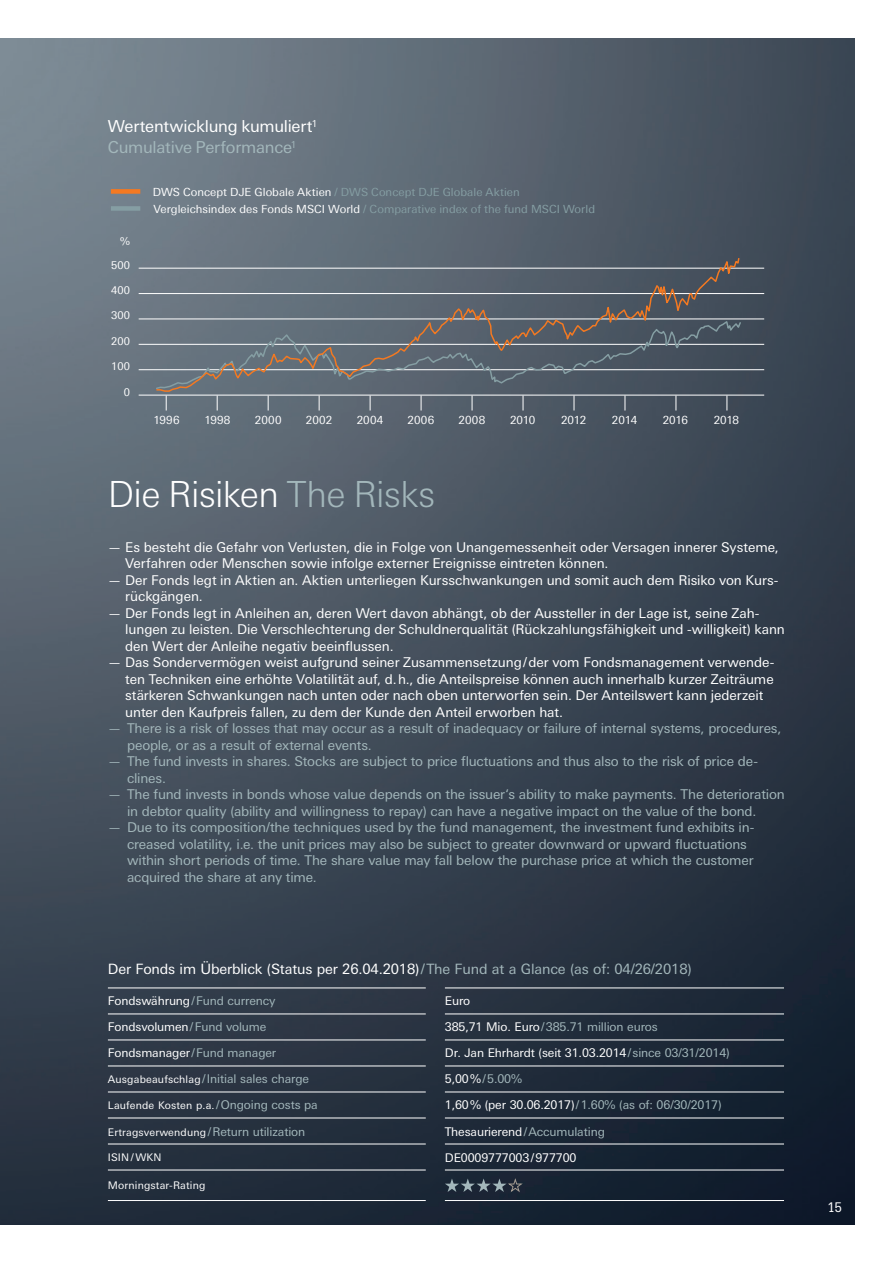
<style>
.page{position:relative;width:893px;height:1263px;background:#fff}
.page>*{position:absolute;margin:0;border:0;box-sizing:border-box;transform-origin:0 0}
.t1{font:300 36px "Univers Next Pro";letter-spacing:-.02em;color:#fff}
.t2{font:16.5px/21px "Univers Next Pro";letter-spacing:-.015em;color:#fff}
.t3{font:14.25px "Univers Next Pro";letter-spacing:-.01em;color:#fff}
.t4{font:13.5px/16.5px "Univers Next Pro";letter-spacing:-.005em;color:#fff}
.t5{font:13.5px/16.5px "Univers Next Pro";letter-spacing:-.015em;color:#a3b7bb}
.t6{font:13.5px "Glypha LT Pro";color:#fff}
.t7{font:12px "Univers Next Pro";letter-spacing:-.01em;color:#a3b7bb}
.t8{font:12px "Univers Next Pro";letter-spacing:-.01em;color:#fff}
.t9{font:11.25px "Univers Deutsche Bank";letter-spacing:.005em;color:#859ea3}
.t10{font:11.25px "Univers Deutsche Bank";color:#fff}
.t11{font:10.8px "Univers Deutsche Bank";color:#fff}
.t12{font:10.65px "Univers Deutsche Bank";color:#fff}
.t13{font:10.5px "Univers Next Pro";letter-spacing:.015em;color:#fff}
.s1{color:#a3b7bb}
.s2{color:#fff}
.s3{font-size:10.5px;color:#fff}
.s4{font-size:12px;color:#a3b7bb}
</style>
<div class="page">
<img style="left:0;top:38px;width:855px;height:1186px">
<hr style="left:108px;top:987px;width:318px;height:1px;background:#fff">
<hr style="left:108px;top:1013px;width:318px;height:1px;background:#fff">
<hr style="left:108px;top:1039px;width:318px;height:1px;background:#fff">
<hr style="left:108px;top:1065px;width:318px;height:1px;background:#fff">
<hr style="left:108px;top:1091px;width:318px;height:1px;background:#fff">
<hr style="left:108px;top:1117px;width:318px;height:1px;background:#fff">
<hr style="left:108px;top:1143px;width:318px;height:1px;background:#fff">
<hr style="left:108px;top:1169px;width:318px;height:1px;background:#fff">
<hr style="left:108px;top:1200px;width:318px;height:1px;background:#fff">
<hr style="left:445px;top:987px;width:339px;height:1px;background:#fff">
<hr style="left:445px;top:1013px;width:339px;height:1px;background:#fff">
<hr style="left:445px;top:1039px;width:339px;height:1px;background:#fff">
<hr style="left:445px;top:1065px;width:339px;height:1px;background:#fff">
<hr style="left:445px;top:1091px;width:339px;height:1px;background:#fff">
<hr style="left:445px;top:1117px;width:339px;height:1px;background:#fff">
<hr style="left:445px;top:1143px;width:339px;height:1px;background:#fff">
<hr style="left:445px;top:1169px;width:339px;height:1px;background:#fff">
<hr style="left:445px;top:1200px;width:339px;height:1px;background:#fff">
<svg style="left:445px;top:1177px;width:78px;height:16px"></svg>
<hr style="left:139px;top:268px;width:625px;height:1px;background:#fff">
<hr style="left:139px;top:319px;width:625px;height:1px;background:#fff">
<hr style="left:139px;top:369px;width:625px;height:1px;background:#fff">
<hr style="left:139px;top:395px;width:625px;height:1px;background:#fff">
<div style="left:111px;top:189px;width:29px;height:5px;background:#f47921"></div>
<div style="left:111px;top:206px;width:29px;height:5px;background:#859ea3"></div>
<svg style="left:166px;top:396px;width:1px;height:14px"></svg>
<svg style="left:217px;top:396px;width:1px;height:14px"></svg>
<svg style="left:268px;top:396px;width:1px;height:14px"></svg>
<svg style="left:319px;top:396px;width:1px;height:14px"></svg>
<svg style="left:370px;top:396px;width:1px;height:14px"></svg>
<svg style="left:421px;top:396px;width:1px;height:14px"></svg>
<svg style="left:472px;top:396px;width:1px;height:14px"></svg>
<svg style="left:523px;top:396px;width:1px;height:14px"></svg>
<svg style="left:574px;top:396px;width:1px;height:14px"></svg>
<svg style="left:625px;top:396px;width:1px;height:14px"></svg>
<svg style="left:727px;top:396px;width:1px;height:14px"></svg>
<hr style="left:139px;top:344px;width:625px;height:1px;background:#fff">
<hr style="left:139px;top:293px;width:625px;height:1px;background:#fff">
<svg style="left:676px;top:396px;width:1px;height:14px"></svg>
<svg style="left:155px;top:256px;width:586px;height:137px;background:#606973"></svg>
<p class="t2" style="left:108px;top:116px;width:211px">Wertentwicklung kumuliert<sup>1<br></sup><span class="s1">Cumulative Performance</span><sup>1</sup></p>
<p class="t9" style="left:153px;top:185px;width:369px"><span class="s2">DWS Concept DJE Globale Aktien</span> / DWS Concept DJE Globale Aktien</p>
<p class="t12" style="left:120px;top:235px;width:11px">%</p>
<p class="t11" style="left:111px;top:259px;width:20px">500</p>
<p class="t11" style="left:111px;top:284px;width:20px">400</p>
<p class="t11" style="left:111px;top:309px;width:20px">300</p>
<p class="t11" style="left:111px;top:335px;width:20px">200</p>
<p class="t11" style="left:111px;top:360px;width:20px">100</p>
<p class="t11" style="left:124px;top:386px;width:8px">0</p>
<p class="t9" style="left:153px;top:202px;width:443px"><span class="s2">Vergleichsindex des Fonds MSCI World</span> / Comparative index of the fund MSCI World</p>
<p class="t10" style="left:153px;top:413px;width:28px">1996</p>
<p class="t10" style="left:204px;top:413px;width:28px">1998</p>
<p class="t10" style="left:255px;top:413px;width:28px">2000</p>
<p class="t10" style="left:306px;top:413px;width:28px">2002</p>
<p class="t10" style="left:357px;top:413px;width:28px">2004</p>
<p class="t10" style="left:408px;top:413px;width:28px">2006</p>
<p class="t10" style="left:459px;top:413px;width:28px">2008</p>
<p class="t10" style="left:510px;top:413px;width:27px">2010</p>
<p class="t10" style="left:561px;top:413px;width:27px">2012</p>
<p class="t10" style="left:612px;top:413px;width:27px">2014</p>
<p class="t10" style="left:663px;top:413px;width:27px">2016</p>
<p class="t10" style="left:714px;top:413px;width:27px">2018</p>
<h1 class="t1" style="left:108px;top:473px;width:329px">Die Risiken <span class="s1">The Risks</span></h1>
<p class="t4" style="left:125px;top:539px;width:655px;text-indent:-17px">— Es besteht die Gefahr von Verlusten, die in Folge von Unangemessenheit oder Versagen innerer Systeme,<br>Verfahren oder Menschen sowie infolge externer Ereignisse eintreten können.</p>
<p class="t4" style="left:125px;top:572px;width:655px;text-indent:-17px">— Der Fonds legt in Aktien an. Aktien unterliegen Kursschwankungen und somit auch dem Risiko von Kurs&shy;rückgängen.</p>
<p class="t4" style="left:125px;top:605px;width:661px;text-indent:-17px">— Der Fonds legt in Anleihen an, deren Wert davon abhängt, ob der Aussteller in der Lage ist, seine Zah&shy;lungen zu leisten. Die Verschlechterung der Schuldnerqualität (Rückzahlungsfähigkeit und -willigkeit) kann den Wert der Anleihe negativ beeinflussen.</p>
<p class="t4" style="left:125px;top:654px;width:651px;text-indent:-17px">— Das Sondervermögen weist aufgrund seiner Zusammensetzung/der vom Fondsmanagement verwende&shy;ten Techniken eine erhöhte Volatilität auf, d.h., die Anteilspreise können auch innerhalb kurzer Zeiträume stärkeren Schwankungen nach unten oder nach oben unterworfen sein. Der Anteilswert kann jederzeit unter den Kaufpreis fallen, zu dem der Kunde den Anteil erworben hat.</p>
<p class="t5" style="left:127px;top:720px;width:656px;text-indent:-19px">— There is a risk of losses that may occur as a result of inadequacy or failure of internal systems, procedures, people, or as a result of external events.</p>
<p class="t5" style="left:127px;top:753px;width:632px;text-indent:-19px">— The fund invests in shares. Stocks are subject to price fluctuations and thus also to the risk of price de&shy;clines.</p>
<p class="t5" style="left:127px;top:786px;width:659px;text-indent:-19px">— The fund invests in bonds whose value depends on the issuer‘s ability to make payments. The deterioration in debtor quality (ability and willingness to repay) can have a negative impact on the value of the bond.</p>
<p class="t5" style="left:127px;top:819px;width:629px;text-indent:-19px">— Due to its composition/the techniques used by the fund management, the investment fund exhibits in&shy;creased volatility, i.e. the unit prices may also be subject to greater downward or upward fluctuations within short periods of time. The share value may fall below the purchase price at which the customer acquired the share at any time.</p>
<p class="t3" style="left:108px;top:961px;width:585px">Der Fonds im Überblick (Status per 26.04.2018)<span class="s1">/The Fund at a Glance (as of: 04/26/2018)</span></p>
<p class="t7" style="left:108px;top:994px;width:169px"><span class="s2">Fondswährung</span>/Fund currency</p>
<p class="t8" style="left:445px;top:994px;width:27px">Euro</p>
<p class="t8" style="left:108px;top:1020px;width:160px">Fondsvolumen<span class="s1">/Fund volume</span></p>
<p class="t7" style="left:445px;top:1020px;width:214px"><span class="s2">385,71 Mio. Euro</span>/385.71 million euros</p>
<p class="t8" style="left:108px;top:1046px;width:170px">Fondsmanager<span class="s1">/Fund manager</span></p>
<p class="t8" style="left:445px;top:1046px;width:286px">Dr. Jan Ehrhardt (seit 31.03.2014<span class="s1">/since 03/31/2014)</span></p>
<p class="t7" style="left:108px;top:1072px;width:203px"><span class="s3">Ausgabeaufschlag</span>/Initial sales charge</p>
<p class="t7" style="left:445px;top:1072px;width:79px"><span class="s2">5,00%</span>/5.00%</p>
<p class="t13" style="left:108px;top:1100px;width:211px">Laufende Kosten p.a. <span class="s4">/Ongoing costs pa</span></p>
<p class="t7" style="left:445px;top:1098px;width:278px"><span class="s2">1,60% (per 30.06.2017)</span>/1.60% (as of: 06/30/2017)</p>
<p class="t7" style="left:108px;top:1124px;width:199px"><span class="s3">Ertragsverwendung</span>/Return utilization</p>
<p class="t8" style="left:445px;top:1124px;width:162px">Thesaurierend<span class="s1">/Accumulating</span></p>
<p class="t13" style="left:108px;top:1151px;width:55px">ISIN /WKN</p>
<p class="t8" style="left:445px;top:1150px;width:133px">DE0009777003/977700</p>
<p class="t13" style="left:108px;top:1179px;width:99px">Morningstar-Rating</p>
<p class="t6" style="left:827px;top:1199px;width:16px">15</p>
</div>
